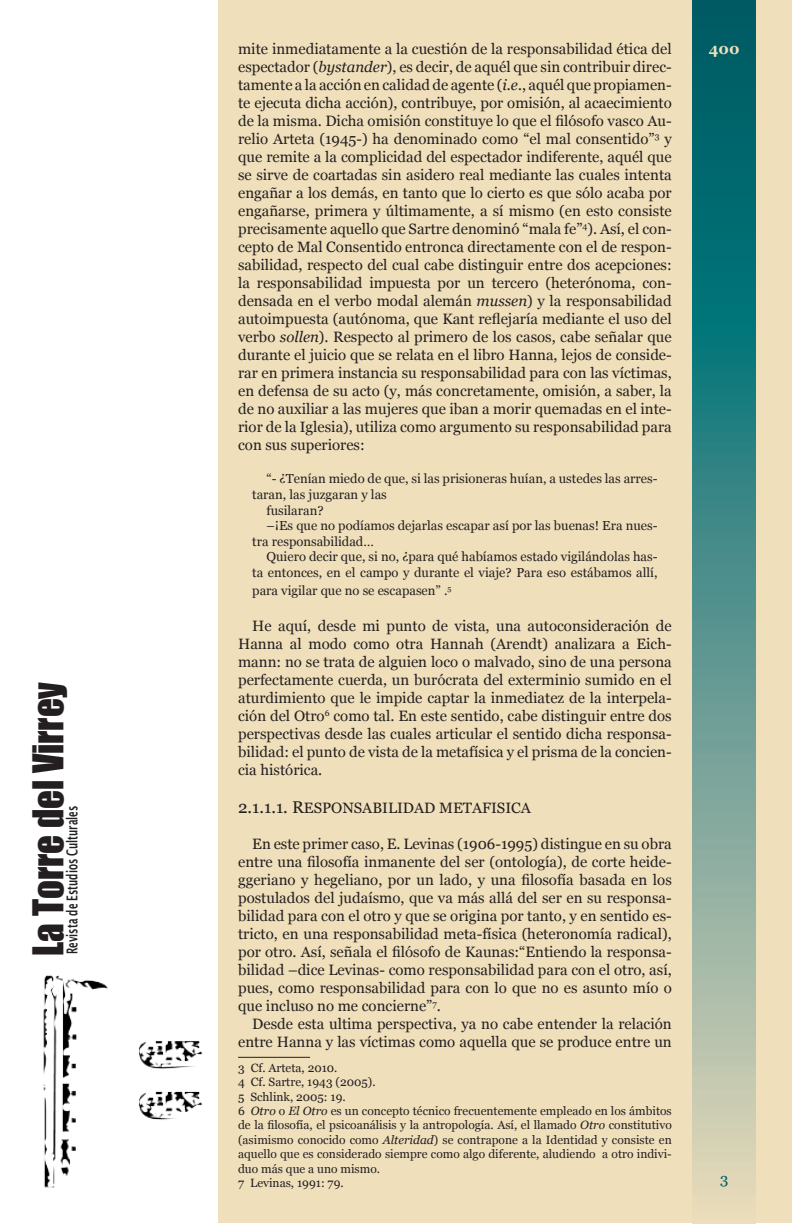
<style>
.page{position:relative;width:792px;height:1224px;background:#fff}
.page>*{position:absolute;margin:0;border:0;box-sizing:border-box;transform-origin:0 0}
.t1{font:39px "Impact";color:#231f20;scale:.95 1}
.t2{font:15px/18px "Georgia";color:#231f20;text-align:justify}
.t3{font:600 15px "Lucida Sans";color:#231f20;scale:.63 1}
.t4{font:700 15px "Georgia";color:#efdfbb}
.t5{font:15px "Georgia";color:#005963}
.t6{font:13px/15.6px "Georgia";color:#231f20}
.t7{font:12px/14.4px "Georgia";color:#231f20;text-align:justify}
.s1{font-style:italic}
.s2{font-size:17px}
</style>
<div class="page">
<div style="left:218px;top:0;width:574px;height:1224px;background:#efdfbb"></div>
<svg style="left:693px;top:0;width:63px;height:1196px;background:#56938d"></svg>
<img style="left:43px;top:975px;width:160px;height:213px">
<hr style="left:238px;top:1057px;width:72px;height:1px;background:#231f20">
<h1 class="t1" style="left:18px;top:956px;width:290px;rotate:-90deg">La Torre del Virrey</h1>
<p class="t3" style="left:63px;top:954px;width:238px;rotate:-90deg">Revista de Estudios Culturales</p>
<p class="t2" style="left:238px;top:40px;width:435px">mite inmediatamente a la cuestión de la responsabilidad ética del espectador (<span class="s1">bystander</span>), es decir, de aquél que sin contribuir direc&shy;tamente a la acción en calidad de agente (<span class="s1">i.e.</span>, aquél que propiamen&shy;te ejecuta dicha acción), contribuye, por omisión, al acaecimiento de la misma. Dicha omisión constituye lo que el filósofo vasco Au&shy;relio Arteta (1945-) ha denominado como “el mal consentido”<sup>3</sup> y que remite a la complicidad del espectador indiferente, aquél que se sirve de coartadas sin asidero real mediante las cuales intenta engañar a los demás, en tanto que lo cierto es que sólo acaba por engañarse, primera y últimamente, a sí mismo (en esto consiste precisamente aquello que Sartre denominó “mala fe”<sup>4</sup>). Así, el con&shy;cepto de Mal Consentido entronca directamente con el de respon&shy;sabilidad, respecto del cual cabe distinguir entre dos acepciones: la responsabilidad impuesta por un tercero (heterónoma, con&shy;densada en el verbo modal alemán <span class="s1">mussen</span>) y la responsabilidad autoimpuesta (autónoma, que Kant reflejaría mediante el uso del verbo <span class="s1">sollen</span>). Respecto al primero de los casos, cabe señalar que durante el juicio que se relata en el libro Hanna, lejos de conside&shy;rar en primera instancia su responsabilidad para con las víctimas, en defensa de su acto (y, más concretamente, omisión, a saber, la de no auxiliar a las mujeres que iban a morir quemadas en el inte&shy;rior de la Iglesia), utiliza como argumento su responsabilidad para con sus superiores:</p>
<p class="t6" style="left:252px;top:471px;width:407px;text-indent:14px">“- ¿Tenían miedo de que, si las prisioneras huían, a ustedes las arres&shy;taran, las juzgaran y las</p>
<p class="t6" style="left:266px;top:502px;width:59px">fusilaran?</p>
<p class="t6" style="left:252px;top:518px;width:407px;text-indent:14px">–¡Es que no podíamos dejarlas escapar así por las buenas! Era nues&shy;tra responsabilidad…</p>
<p class="t6" style="left:252px;top:549px;width:407px;text-align:right">Quiero decir que, si no, ¿para qué habíamos estado vigilándolas has&shy;ta entonces, en el campo y durante el viaje? Para eso estábamos allí,</p>
<p class="t6" style="left:252px;top:583px;width:201px">para vigilar que no se escapasen” .<sup>5</sup></p>
<p class="t2" style="left:238px;top:617px;width:435px;text-indent:14px">He aquí, desde mi punto de vista, una autoconsideración de Hanna al modo como otra Hannah (Arendt) analizara a Eich&shy;mann: no se trata de alguien loco o malvado, sino de una persona perfectamente cuerda, un burócrata del exterminio sumido en el aturdimiento que le impide captar la inmediatez de la interpela&shy;ción del Otro<sup>6</sup> como tal. En este sentido, cabe distinguir entre dos perspectivas desde las cuales articular el sentido dicha responsa&shy;bilidad: el punto de vista de la metafísica y el prisma de la concien&shy;cia histórica.</p>
<p class="t2" style="left:238px;top:799px;width:294px"><span class="s2">2.1.1.1. R</span>ESPONSABILIDAD METAFISICA</p>
<p class="t2" style="left:238px;top:835px;width:435px;text-indent:14px">En este primer caso, E. Levinas (1906-1995) distingue en su obra entre una filosofía inmanente del ser (ontología), de corte heide&shy;ggeriano y hegeliano, por un lado, y una filosofía basada en los postulados del judaísmo, que va más allá del ser en su responsa&shy;bilidad para con el otro y que se origina por tanto, y en sentido es&shy;tricto, en una responsabilidad meta-física (heteronomía radical), por otro. Así, señala el filósofo de Kaunas:“Entiendo la responsa&shy;bilidad –dice Levinas- como responsabilidad para con el otro, así, pues, como responsabilidad para con lo que no es asunto mío o que incluso no me concierne”<sup>7</sup>.</p>
<p class="t2" style="left:238px;top:1015px;width:435px;text-align:right">Desde esta ultima perspectiva, ya no cabe entender la relación entre Hanna y las víctimas como aquella que se produce entre un</p>
<p class="t7" style="left:238px;top:1060px;width:101px">3 Cf. Arteta, 2010.</p>
<p class="t7" style="left:238px;top:1075px;width:139px">4 Cf. Sartre, 1943 (2005).</p>
<p class="t7" style="left:238px;top:1089px;width:109px">5 Schlink, 2005: 19.</p>
<p class="t7" style="left:238px;top:1104px;width:435px">6 <span class="s1">Otro</span> o <span class="s1">El Otro</span> es un concepto técnico frecuentemente empleado en los ámbitos de la filosofía, el psicoanálisis y la antropología. Así, el llamado <span class="s1">Otro</span> constitutivo (asimismo conocido como <span class="s1">Alteridad</span>) se contrapone a la Identidad y consiste en aquello que es considerado siempre como algo diferente, aludiendo a otro indivi&shy;duo más que a uno mismo.</p>
<p class="t7" style="left:238px;top:1176px;width:107px">7 Levinas, 1991: 79.</p>
<p class="t5" style="left:720px;top:1170px;width:10px">3</p>
<p class="t4" style="left:709px;top:40px;width:32px">400</p>
</div>
